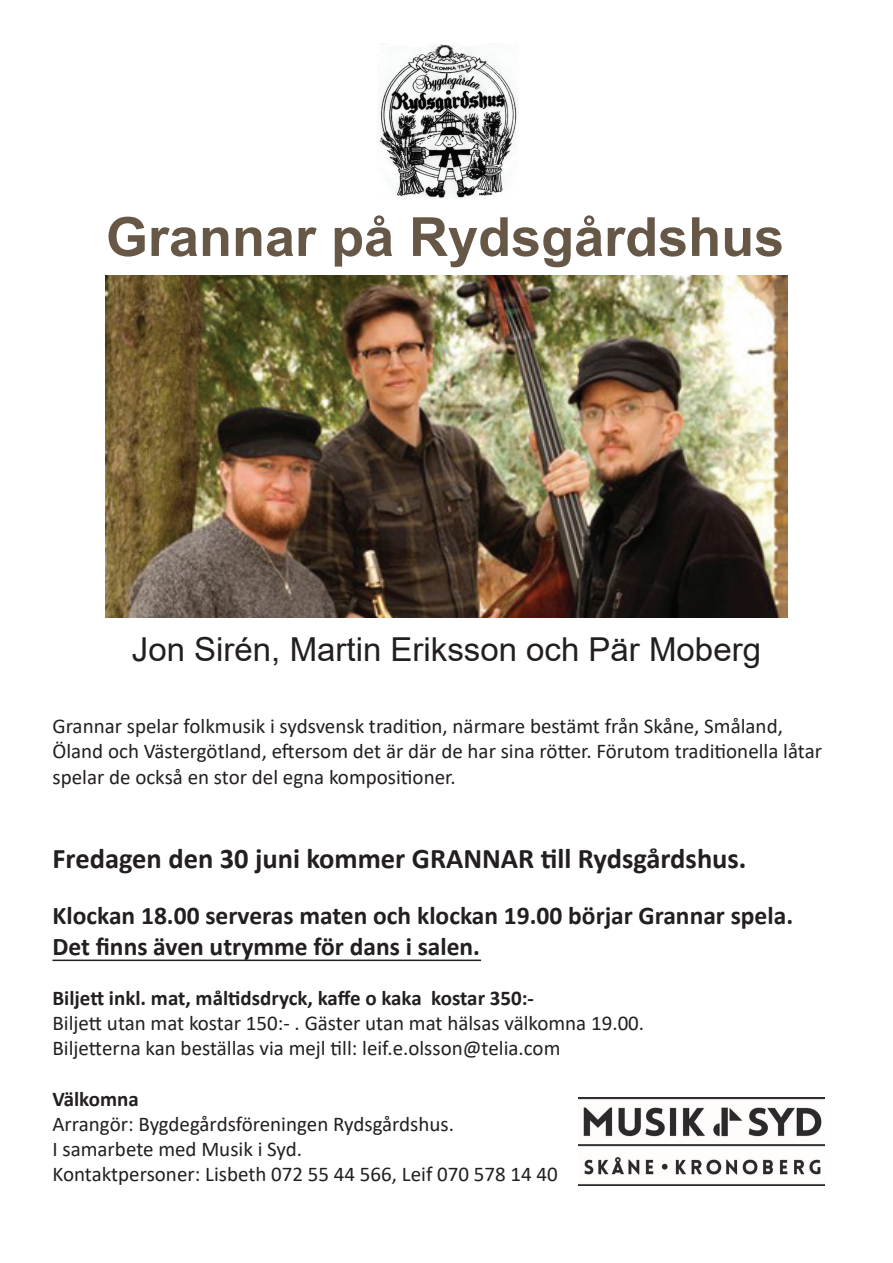
<style>
.page{position:relative;width:893px;height:1263px;background:#fff}
.page>*{position:absolute;margin:0;border:0;box-sizing:border-box;transform-origin:0 0}
.t1{font:700 54px "Arial";color:#665747}
.t2{font:33px "Arial";color:#231f20}
.t3{font:700 28.5px "Calibri";color:#231f20}
.t4{font:700 25.5px/30.6px "Calibri";color:#231f20}
.t5{font:21px/25.2px "Calibri";color:#231f20}
.t6{font:700 21px "Calibri";color:#231f20}
</style>
<div class="page">
<img style="left:379px;top:43px;width:138px;height:155px">
<img style="left:106px;top:276px;width:681px;height:342px">
<img style="left:579px;top:1097px;width:246px;height:89px">
<hr style="left:52px;top:959px;width:429px;height:2px;background:#231f20">
<h1 class="t1" style="left:106px;top:199px;width:680px">Grannar på Rydsgårdshus</h1>
<h2 class="t2" style="left:132px;top:627px;width:631px">Jon Sirén, Martin Eriksson och Pär Moberg</h2>
<p class="t5" style="left:52px;top:713px;width:771px">Grannar spelar folkmusik i sydsvensk tradition, närmare bestämt från Skåne, Småland,<br>Öland och Västergötland, eftersom det är där de har sina rötter. Förutom traditionella låtar spelar de också en stor del egna kompositioner.</p>
<h3 class="t3" style="left:52px;top:838px;width:696px">Fredagen den 30 juni kommer GRANNAR till Rydsgårdshus.</h3>
<p class="t4" style="left:53px;top:900px;width:742px">Klockan 18.00 serveras maten och klockan 19.00 börjar Grannar spela.<br>Det finns även utrymme för dans i salen.</p>
<p class="t6" style="left:52px;top:983px;width:483px">Biljett inkl. mat, måltidsdryck, kaffe o kaka kostar 350:-</p>
<p class="t5" style="left:52px;top:1010px;width:593px">Biljett utan mat kostar 150:- . Gäster utan mat hälsas välkomna 19.00.<br>Biljetterna kan beställas via mejl till: leif.e.olsson@telia.com</p>
<p class="t6" style="left:52px;top:1084px;width:88px">Välkomna</p>
<p class="t5" style="left:52px;top:1111px;width:507px">Arrangör: Bygdegårdsföreningen Rydsgårdshus.<br>I samarbete med Musik i Syd.<br>Kontaktpersoner: Lisbeth 072 55 44 566, Leif 070 578 14 40</p>
</div>
